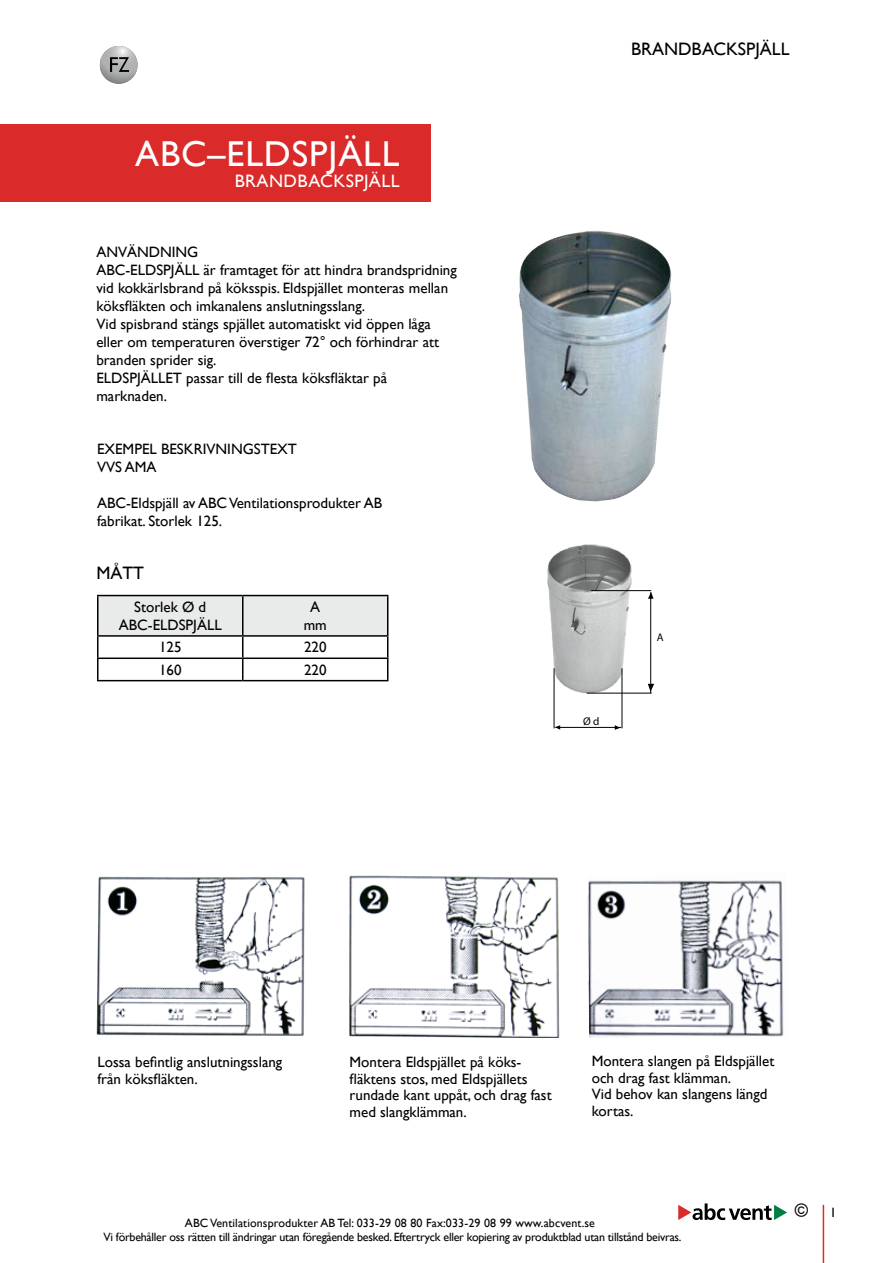
<style>
.page{position:relative;width:893px;height:1263px;background:#fff}
.page>*{position:absolute;margin:0;border:0;box-sizing:border-box;transform-origin:0 0}
.t1{font:36px "Gill Sans";letter-spacing:.025em;color:#fff}
.t2{font:18px "Gill Sans";color:#000}
.t3{font:18px "Gill Sans";letter-spacing:.025em;color:#fff}
.t4{font:15px/18px "Gill Sans";color:#000}
.t5{font:12px "Gill Sans";letter-spacing:-.02em;color:#000}
.t6{font:12px "Gill Sans";letter-spacing:.01em;color:#000}
.t7{font:11.25px "Myriad";color:#000}
</style>
<div class="page">
<hr style="left:823px;top:1205px;width:1px;height:58px;background:#da2a29">
<svg style="left:678px;top:1203px;width:109px;height:17px"></svg>
<svg style="left:100px;top:46px;width:38px;height:38px"></svg>
<svg style="left:110px;top:57px;width:19px;height:15px"></svg>
<hr style="left:97px;top:595px;width:146px;height:1px;background:#000">
<hr style="left:97px;top:596px;width:2px;height:39px;background:#000">
<hr style="left:97px;top:635px;width:146px;height:2px;background:#000">
<hr style="left:97px;top:637px;width:2px;height:20px;background:#000">
<hr style="left:97px;top:657px;width:146px;height:2px;background:#000">
<hr style="left:97px;top:659px;width:2px;height:21px;background:#000">
<svg style="left:98px;top:595px;width:290px;height:85px"></svg>
<hr style="left:97px;top:680px;width:146px;height:1px;background:#000">
<hr style="left:243px;top:680px;width:145px;height:1px;background:#000">
<img style="left:96px;top:876px;width:209px;height:160px">
<img style="left:349px;top:875px;width:211px;height:163px">
<img style="left:587px;top:880px;width:197px;height:158px">
<img style="left:547px;top:544px;width:96px;height:153px">
<hr style="left:591px;top:590px;width:60px;height:1px;background:#000">
<hr style="left:554px;top:668px;width:1px;height:60px;background:#000">
<hr style="left:622px;top:668px;width:1px;height:60px;background:#000">
<hr style="left:587px;top:693px;width:65px;height:1px;background:#000">
<svg style="left:648px;top:592px;width:5px;height:7px"></svg>
<svg style="left:648px;top:684px;width:6px;height:8px"></svg>
<svg style="left:615px;top:725px;width:5px;height:5px"></svg>
<hr style="left:650px;top:592px;width:1px;height:101px;background:#000">
<hr style="left:555px;top:727px;width:66px;height:1px;background:#000">
<img style="left:519px;top:231px;width:153px;height:271px">
<div style="left:0;top:125px;width:431px;height:77px;background:#da2a29"></div>
<h1 class="t1" style="left:135px;top:132px;width:266px">ABC–ELDSPJÄLL</h1>
<p class="t3" style="left:235px;top:171px;width:166px">BRANDBACKSPJÄLL</p>
<p class="t4" style="left:96px;top:243px;width:362px">ANVÄNDNING<br>ABC-ELDSPJÄLL är framtaget för att hindra brandspridning vid kokkärlsbrand på köksspis. Eldspjället monteras mellan köksfläkten och imkanalens anslutningsslang.<br>Vid spisbrand stängs spjället automatiskt vid öppen låga eller om temperaturen överstiger 72° och förhindrar att branden sprider sig.<br>ELDSPJÄLLET passar till de flesta köksfläktar på marknaden.</p>
<p class="t4" style="left:97px;top:440px;width:201px">EXEMPEL BESKRIVNINGSTEXT<br>VVS AMA</p>
<p class="t4" style="left:97px;top:494px;width:287px">ABC-Eldspjäll av ABC Ventilationsprodukter AB fabrikat. Storlek 1 25.</p>
<p class="t2" style="left:96px;top:562px;width:49px">MÅTT</p>
<p class="t4" style="left:119px;top:598px;width:104px;text-align:center">Storlek Ø d<br>ABC-ELDSPJÄLL</p>
<p class="t4" style="left:304px;top:598px;width:25px;text-align:center">A mm</p>
<p class="t4" style="left:159px;top:638px;width:24px">1 25</p>
<p class="t4" style="left:304px;top:638px;width:24px">220</p>
<p class="t4" style="left:159px;top:661px;width:24px">1 60</p>
<p class="t4" style="left:304px;top:661px;width:24px">220</p>
<p class="t2" style="left:631px;top:39px;width:160px">BRANDBACKSPJÄLL</p>
<p class="t7" style="left:583px;top:716px;width:18px">Ø d</p>
<p class="t7" style="left:657px;top:631px;width:8px">A</p>
<p class="t4" style="left:97px;top:1054px;width:186px;line-height:16.5px">Lossa befintlig anslutningsslang från köksfläkten.</p>
<p class="t4" style="left:350px;top:1054px;width:204px;line-height:16.5px">Montera Eldspjället på köks&shy;fläktens stos, med Eldspjällets rundade kant uppåt, och drag fast med slangklämman.</p>
<p class="t4" style="left:592px;top:1053px;width:184px;line-height:16.5px">Montera slangen på Eldspjället och drag fast klämman.<br>Vid behov kan slangens längd kortas.</p>
<p class="t6" style="left:185px;top:1216px;width:411px">ABC Ventilationsprodukter AB Tel: 033-29 08 80 Fax:033-29 08 99 www.abcvent.se</p>
<p class="t5" style="left:103px;top:1230px;width:580px">Vi förbehåller oss rätten till ändringar utan föregående besked. Eftertryck eller kopiering av produktblad utan tillstånd beivras.</p>
<p class="t2" style="left:795px;top:1199px;width:15px">©</p>
</div>
